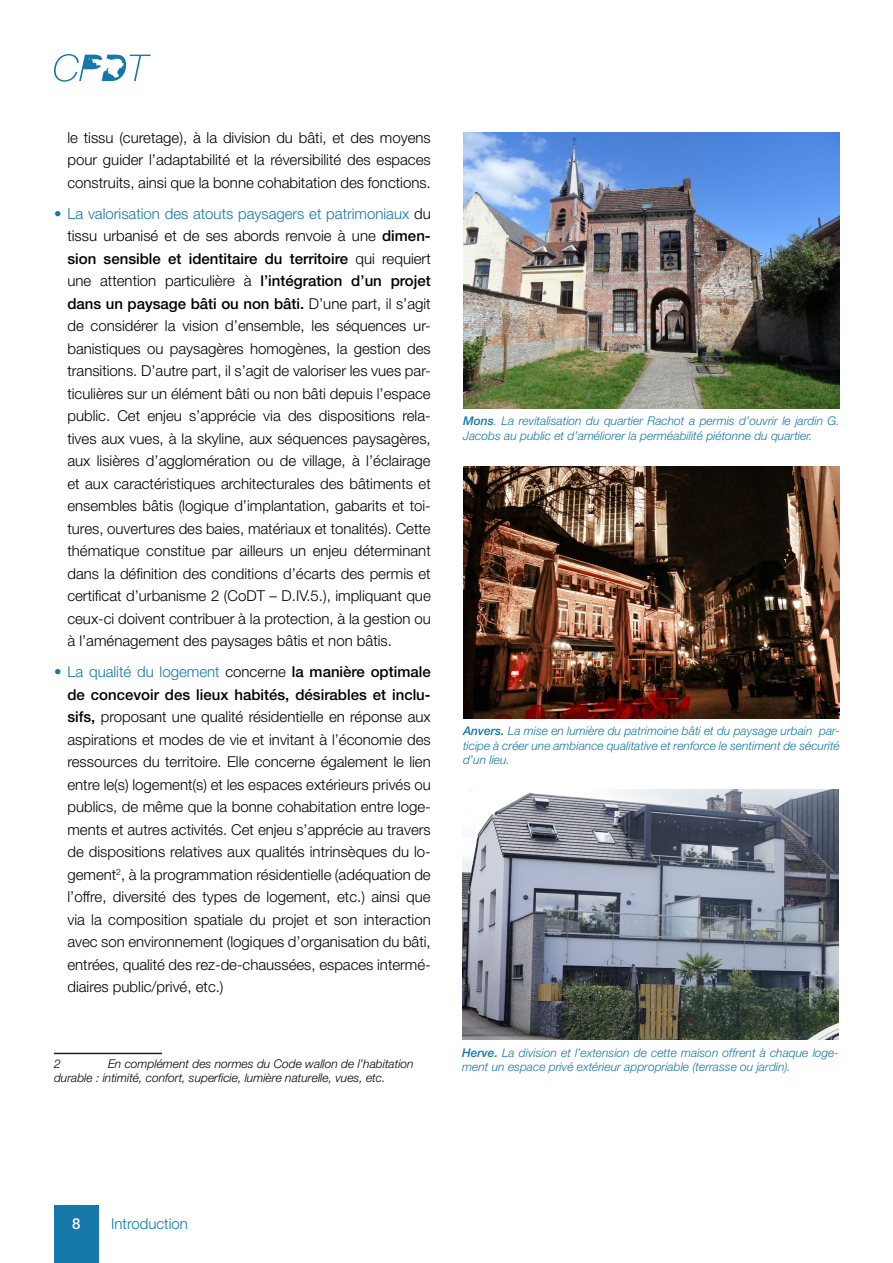
<style>
.page{position:relative;width:893px;height:1263px;background:#fff}
.page>*{position:absolute;margin:0;border:0;box-sizing:border-box;transform-origin:0 0}
.t1{font:300 15px/22.5px "Helvetica Neue LT Pro";color:#010101;text-align:justify}
.t2{font:300 15px "Helvetica Neue LT Pro";color:#007db1}
.t3{font:500 15px "Helvetica Neue LT Pro";color:#fff}
.Légende{font:italic 300 12px/14.4px "Helvetica Neue LT Pro";color:#1677a9}
.t4{font:italic 300 12px/14.4px "Helvetica Neue LT Pro";color:#010101}
.s1{color:#1677a9}
.s2{font-weight:500}
</style>
<div class="page">
<svg style="left:54px;top:54px;width:97px;height:28px"></svg>
<div style="left:54px;top:1206px;width:45px;height:57px;background:#1677a9"></div>
<hr style="left:54px;top:1053px;width:108px;height:1px;background:#231f20">
<img style="left:463px;top:466px;width:377px;height:252px">
<img style="left:463px;top:133px;width:377px;height:275px">
<img style="left:462px;top:789px;width:377px;height:251px">
<p class="t1" style="left:67px;top:126px;width:365px">le tissu (curetage), à la division du bâti, et des moyens pour guider l’adaptabilité et la réversibilité des espaces construits, ainsi que la bonne cohabitation des fonctions.</p>
<p class="t1" style="left:67px;top:202px;width:365px;text-indent:-13px"><span class="s1">• La valorisation des atouts paysagers et patrimoniaux</span> du tissu urbanisé et de ses abords renvoie à une <span class="s2">dimen&shy;sion sensible et identitaire du territoire</span> qui requiert une attention particulière à <span class="s2">l’intégration d’un projet dans un paysage bâti ou non bâti.</span> D’une part, il s’agit de considérer la vision d’ensemble, les séquences ur&shy;banistiques ou paysagères homogènes, la gestion des transitions. D’autre part, il s’agit de valoriser les vues par&shy;ticulières sur un élément bâti ou non bâti depuis l’espace public. Cet enjeu s’apprécie via des dispositions rela&shy;tives aux vues, à la skyline, aux séquences paysagères, aux lisières d’agglomération ou de village, à l’éclairage et aux caractéristiques architecturales des bâtiments et ensembles bâtis (logique d’implantation, gabarits et toi&shy;tures, ouvertures des baies, matériaux et tonalités). Cette thématique constitue par ailleurs un enjeu déterminant dans la définition des conditions d’écarts des permis et certificat d’urbanisme 2 (CoDT – D.IV.5.), impliquant que ceux-ci doivent contribuer à la protection, à la gestion ou à l’aménagement des paysages bâtis et non bâtis.</p>
<p class="t1" style="left:67px;top:660px;width:365px;text-indent:-13px"><span class="s1">• La qualité du logement</span> concerne <span class="s2">la manière optimale de concevoir des lieux habités, désirables et inclu&shy;sifs,</span> proposant une qualité résidentielle en réponse aux aspirations et modes de vie et invitant à l’économie des ressources du territoire. Elle concerne également le lien entre le(s) logement(s) et les espaces extérieurs privés ou publics, de même que la bonne cohabitation entre loge&shy;ments et autres activités. Cet enjeu s’apprécie au travers de dispositions relatives aux qualités intrinsèques du lo&shy;gement<sup>2</sup>, à la programmation résidentielle (adéquation de l’offre, diversité des types de logement, etc.) ainsi que via la composition spatiale du projet et son interaction avec son environnement (logiques d’organisation du bâti, entrées, qualité des rez-de-chaussées, espaces intermé&shy;diaires public/privé, etc.)</p>
<p class="t4" style="left:54px;top:1056px;width:361px;text-indent:54px">En complément des normes du Code wallon de l’habitation durable : intimité, confort, superficie, lumière naturelle, vues, etc.</p>
<p class="t4" style="left:54px;top:1056px;width:8px">2</p>
<p class="Légende" style="left:463px;top:414px;width:378px"><span class="s2">Mons</span>. La revitalisation du quartier Rachot a permis d’ouvrir le jardin G.<br>Jacobs au public et d’améliorer la perméabilité piétonne du quartier.</p>
<p class="Légende" style="left:463px;top:724px;width:378px;text-align:justify"><span class="s2">Anvers.</span> La mise en lumière du patrimoine bâti et du paysage urbain par&shy;ticipe à créer une ambiance qualitative et renforce le sentiment de sécurité d’un lieu.</p>
<p class="Légende" style="left:462px;top:1045px;width:378px"><span class="s2">Herve.</span> La division et l’extension de cette maison offrent à chaque loge&shy;ment un espace privé extérieur appropriable (terrasse ou jardin).</p>
<p class="t3" style="left:72px;top:1215px;width:10px">8</p>
<p class="t2" style="left:111px;top:1214px;width:78px">Introduction</p>
</div>
